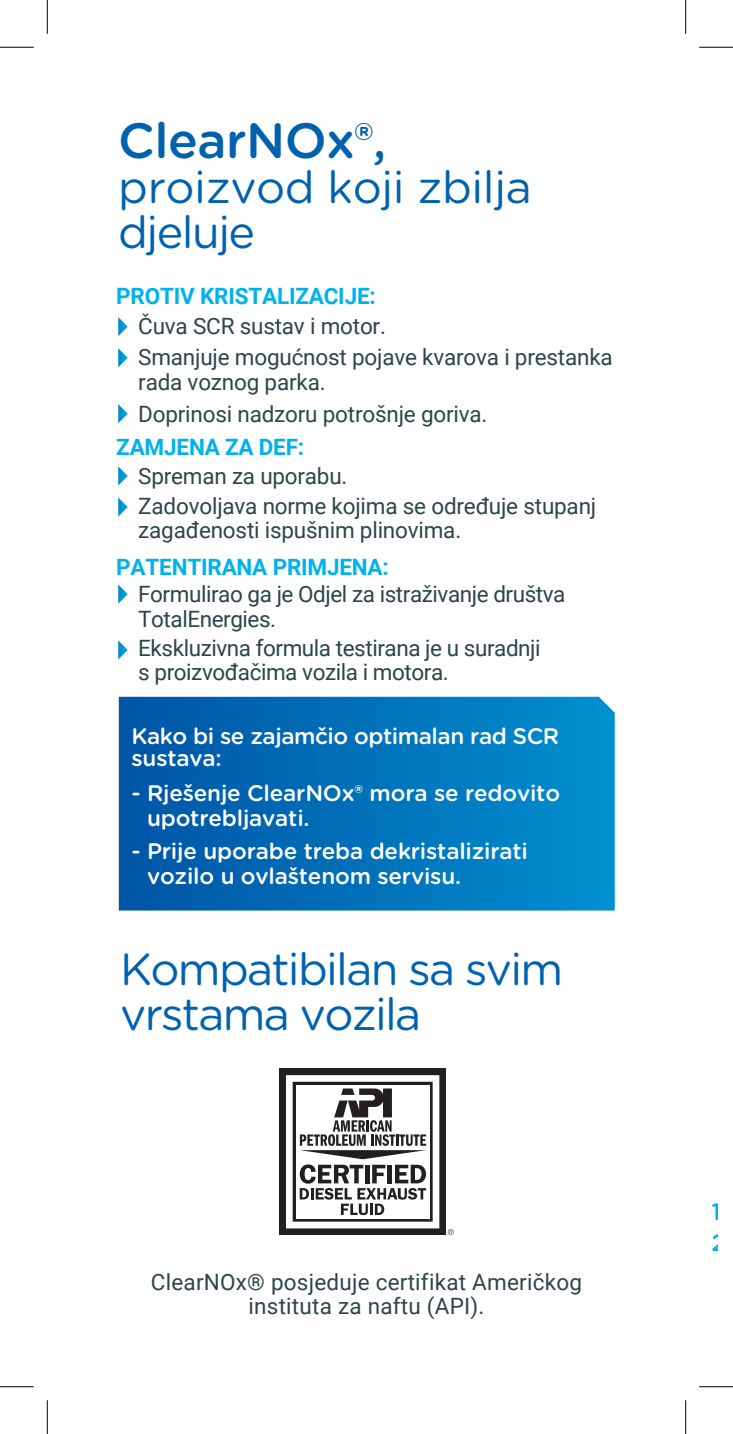
<style>
.page{position:relative;width:733px;height:1434px;background:#fff}
.page>*{position:absolute;margin:0;border:0;box-sizing:border-box;transform-origin:0 0}
.t1{font:500 49.5px "Gotham Rounded";letter-spacing:-.01em;color:#0062af}
.t2{font:45px/45px "Gotham Rounded";letter-spacing:-.04em;color:#0062af}
.t3{font:45px/45px "Gotham Rounded";letter-spacing:-.01em;color:#0062af}
.t4{font:500 23.62px/30.4px "Gotham Rounded";color:#00b2eb}
.t5{font:22.5px/24.8px "Roboto";letter-spacing:-.01em;color:#2d4549}
.t6{font:500 22.5px/24.8px "Gotham Rounded";letter-spacing:-.01em;color:#fff}
.t7{font:22.5px/24.8px "Roboto";letter-spacing:.01em;color:#2d4549;text-align:center}
.t8{font:700 22.5px "Roboto";letter-spacing:-.01em;color:#00b2eb}
</style>
<div class="page">
<svg style="left:118px;top:317px;width:10px;height:19px"></svg>
<svg style="left:118px;top:348px;width:10px;height:19px"></svg>
<svg style="left:118px;top:404px;width:10px;height:19px"></svg>
<svg style="left:118px;top:466px;width:10px;height:19px"></svg>
<svg style="left:118px;top:497px;width:10px;height:20px"></svg>
<svg style="left:118px;top:584px;width:10px;height:20px"></svg>
<svg style="left:118px;top:640px;width:10px;height:19px"></svg>
<svg style="left:119px;top:697px;width:495px;height:213px;background:#0071ba"></svg>
<div style="left:279px;top:1068px;width:167px;height:167px;background:#231f20"></div>
<svg style="left:286px;top:1075px;width:153px;height:153px"></svg>
<svg style="left:447px;top:1229px;width:6px;height:6px"></svg>
<hr style="left:0;top:47px;width:34px;height:1px;background:#000">
<hr style="left:699px;top:47px;width:33px;height:1px;background:#000">
<hr style="left:0;top:1386px;width:34px;height:1px;background:#000">
<hr style="left:699px;top:1386px;width:33px;height:1px;background:#000">
<hr style="left:47px;top:0;width:1px;height:34px;background:#000">
<hr style="left:47px;top:1400px;width:1px;height:34px;background:#000">
<hr style="left:685px;top:0;width:1px;height:34px;background:#000">
<hr style="left:685px;top:1400px;width:1px;height:34px;background:#000">
<h1 class="t1" style="left:118px;top:105px;width:269px">ClearNOx®,</h1>
<h2 class="t3" style="left:118px;top:162px;width:415px">proizvod koji zbilja djeluje</h2>
<p class="t8" style="left:116px;top:280px;width:261px">PROTIV KRISTALIZACIJE:</p>
<p class="t5" style="left:138px;top:310px;width:476px;line-height:30.6px">Čuva SCR sustav i motor.<br>Smanjuje mogućnost pojave kvarova i prestanka</p>
<p class="t5" style="left:138px;top:368px;width:189px">rada voznog parka.</p>
<p class="t5" style="left:138px;top:400px;width:350px">Doprinosi nadzoru potrošnje goriva.</p>
<p class="t8" style="left:116px;top:432px;width:189px">ZAMJENA ZA DEF:</p>
<p class="t5" style="left:138px;top:463px;width:210px">Spreman za uporabu.</p>
<p class="t5" style="left:138px;top:492px;width:459px">Zadovoljava norme kojima se određuje stupanj zagađenosti ispušnim plinovima.</p>
<p class="t8" style="left:116px;top:551px;width:274px">PATENTIRANA PRIMJENA:</p>
<p class="t5" style="left:138px;top:581px;width:428px">Formulirao ga je Odjel za istraživanje društva<br>TotalEnergies.</p>
<p class="t5" style="left:138px;top:634px;width:404px">Ekskluzivna formula testirana je u suradnji s proizvođačima vozila i motora.</p>
<p class="t6" style="left:131px;top:723px;width:429px;line-height:22.5px">Kako bi se zajamčio optimalan rad SCR sustava:</p>
<p class="t6" style="left:147px;top:780px;width:414px;text-indent:-15px">- Rješenje ClearNOx® mora se redovito upotrebljavati.</p>
<p class="t6" style="left:147px;top:838px;width:382px;text-indent:-15px">- Prije uporabe treba dekristalizirati vozilo u ovlaštenom servisu.</p>
<h2 class="t2" style="left:120px;top:944px;width:444px">Kompatibilan sa svim vrstama vozila</h2>
<p class="t7" style="left:151px;top:1268px;width:432px">ClearNOx® posjeduje certifikat Američkog instituta za naftu (API).</p>
<p class="t4" style="left:711px;top:1196px;width:28px">10<br>2</p>
</div>
